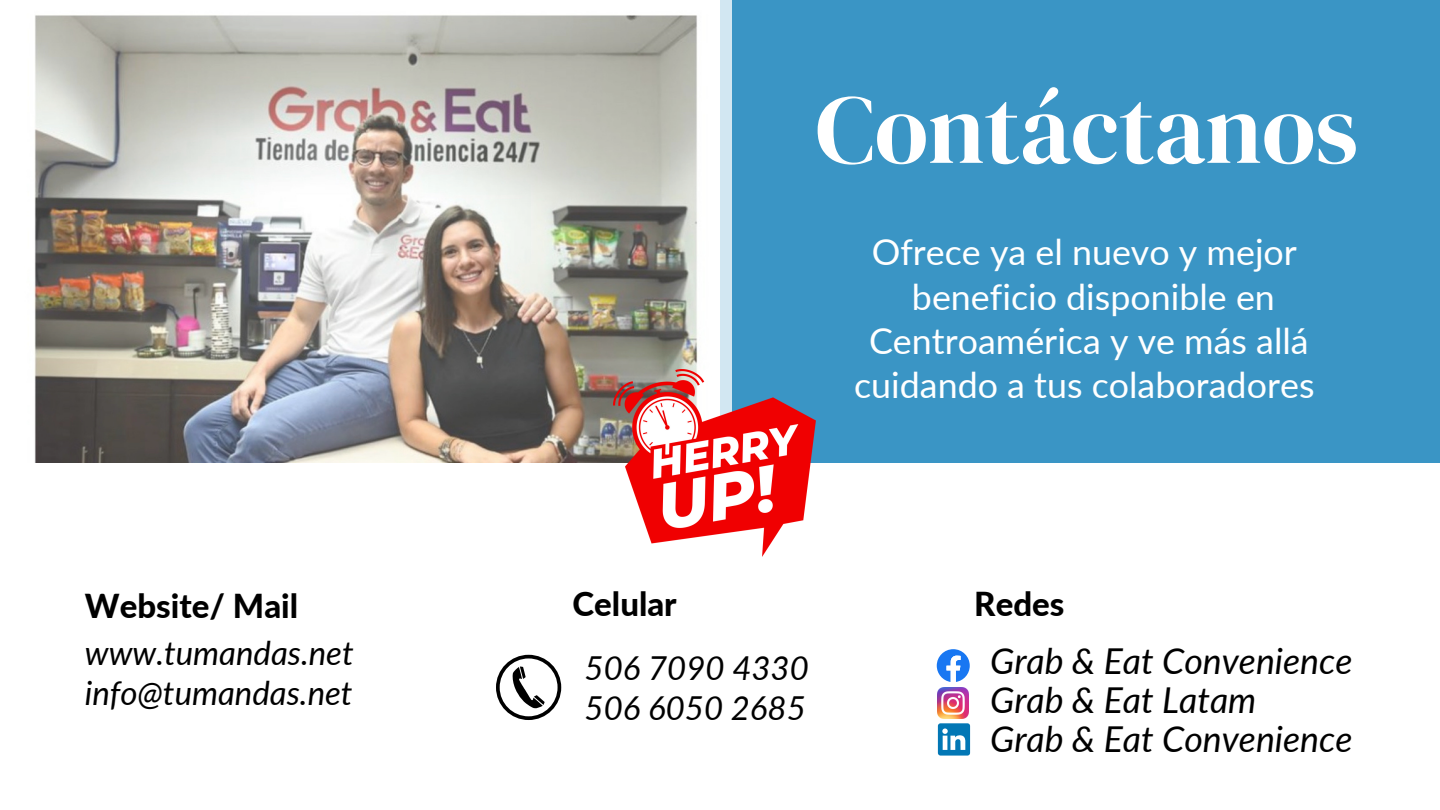
<style>
.page{position:relative;width:1440px;height:810px;background:#fff}
.page>*{position:absolute;margin:0;border:0;box-sizing:border-box;transform-origin:0 0}
.t1{font:98px "DM Serif Display";color:#fff}
.t2{font:35.8px/44.1px "Lato";color:#fff;text-align:center}
.t3{font:italic 35.7px "Lato";color:#000}
.t4{font:italic 33px "Lato";color:#000}
.t5{font:800 33px "Lato";color:#000}
</style>
<div class="page">
<div style="left:720px;top:0;width:720px;height:462px;background:#3a95c5"></div>
<img style="left:34px;top:0;width:698px;height:463px">
<svg style="left:937px;top:649px;width:33px;height:33px"></svg>
<img style="left:938px;top:688px;width:31px;height:30px">
<svg style="left:938px;top:723px;width:32px;height:33px"></svg>
<svg style="left:496px;top:655px;width:65px;height:65px"></svg>
<div style="left:500px;top:658px;width:58px;height:58px;background:#fff;border-radius:50%"></div>
<svg style="left:512px;top:666px;width:33px;height:43px"></svg>
<img style="left:613px;top:370px;width:203px;height:187px">
<p class="t1" style="left:816px;top:61px;width:544px">Contáctanos</p>
<p class="t2" style="left:854px;top:230px;width:462px">Ofrece ya el nuevo y mejor beneficio disponible en<br>Centroamérica y ve más allá cuidando a tus colaboradores</p>
<p class="t5" style="left:85px;top:585px;width:215px">Website/ Mail</p>
<p class="t5" style="left:573px;top:583px;width:106px">Celular</p>
<p class="t5" style="left:974px;top:583px;width:92px">Redes</p>
<p class="t4" style="left:85px;top:632px;width:270px">www.tumandas.net</p>
<p class="t4" style="left:85px;top:672px;width:269px">info@tumandas.net</p>
<p class="t3" style="left:990px;top:639px;width:364px">Grab &amp; Eat Convenience</p>
<p class="t3" style="left:990px;top:678px;width:268px">Grab &amp; Eat Latam</p>
<p class="t3" style="left:990px;top:717px;width:364px">Grab &amp; Eat Convenience</p>
<p class="t4" style="left:585px;top:648px;width:226px">506 7090 4330</p>
<p class="t4" style="left:585px;top:688px;width:223px">506 6050 2685</p>
</div>
